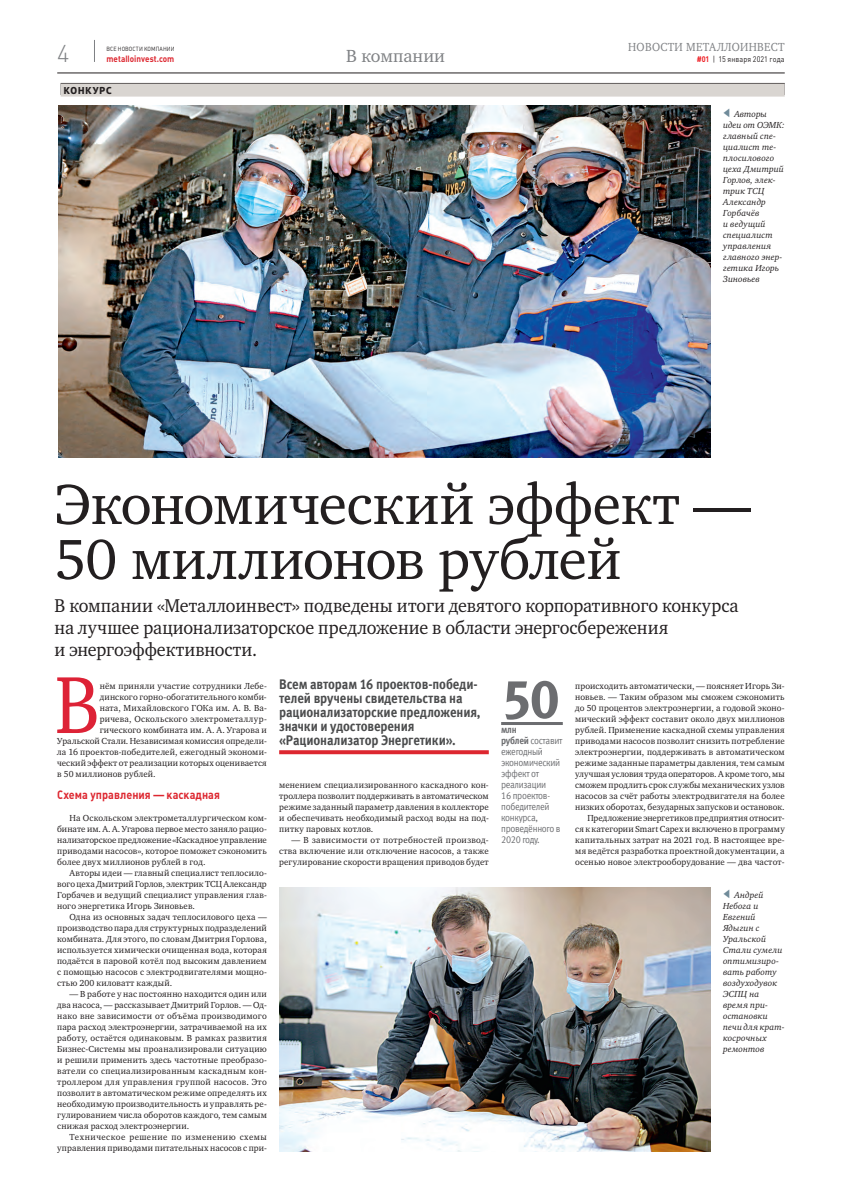
<style>
.page{position:relative;width:842px;height:1191px;background:#fff}
.page>*{position:absolute;margin:0;border:0;box-sizing:border-box;transform-origin:0 0}
.t1{font:82.9px "Charter C";color:#dd2236;scale:.9 1}
.t2{font:58px/55px "Charter C";letter-spacing:-.01em;color:#231f20}
.t3{font:700 55px "Meta Offc Pro";color:#6c6d70}
.t4{font:300 24px "Plumb";color:#808285}
.t5{font:21px "Modern Pictograms";color:#708b9a;scale:.67 1}
.t6{font:19px/22px "Charter C";color:#231f20;scale:.95 1}
.t7{font:18px "Charter C";color:#808285}
.t8{font:700 14px/14px "Meta Offc Pro";letter-spacing:-.01em;color:#4b4c4d;scale:.9 1}
.t9{font:700 12px "Plumb";color:#dd2730;scale:.9 1}
.t10{font:12px "Charter C";letter-spacing:.03em;color:#808285;scale:.92 1}
.t11{font:10px/11px "Meta Offc Pro Norm";letter-spacing:-.03em;color:#6c6d70;scale:.9 1}
.t12{font:800 10px "PT Sans Pro";letter-spacing:.09em;color:#231f20}
.t13{font:700 10px "Meta Offc Pro";color:#6c6d70;scale:.9 1}
.t14{font:9px/11px "Charter C";letter-spacing:.015em;color:#231f20;text-align:justify}
.t15{font:italic 9px/11px "Charter C";letter-spacing:.01em;color:#231f20}
.t16{font:700 9px "Plumb";color:#dd2730;scale:.9 1}
.t17{font:8px "Plumb";letter-spacing:.015em;color:#231f20;scale:.9 1}
.t18{font:6px "Plumb";letter-spacing:.01em;color:#231f20;scale:.9 1}
.s1{font-weight:700;color:#ee1d23}
.s2{font-family:"Meta Offc Pro";font-weight:700}
</style>
<div class="page">
<hr style="left:57px;top:73px;width:728px;height:1px;background:#231f20">
<svg style="left:94px;top:40px;width:1px;height:22px"></svg>
<div style="left:61px;top:83px;width:724px;height:12px;background:#6b6766"></div>
<div style="left:61px;top:84px;width:724px;height:13px;background:#d9d5d1"></div>
<img style="left:58px;top:106px;width:653px;height:352px">
<img style="left:279px;top:887px;width:432px;height:264px">
<hr style="left:501px;top:722px;width:62px;height:3px;background:#6c6d70">
<svg style="left:279px;top:750px;width:210px;height:4px"></svg>
<h3 class="t10" style="left:628px;top:40px;width:172px">НОВОСТИ МЕТАЛЛОИНВЕСТ</h3>
<h3 class="t4" style="left:57px;top:40px;width:14px">4</h3>
<p class="t17" style="left:697px;top:55px;width:99px"><span class="s1">#01</span> | 15 января 2021 года</p>
<p class="t18" style="left:107px;top:45px;width:77px">ВСЕ НОВОСТИ КОМПАНИИ</p>
<p class="t16" style="left:107px;top:54px;width:77px">metalloinvest.com</p>
<h3 class="t7" style="left:346px;top:46px;width:100px">В компании</h3>
<p class="t12" style="left:64px;top:85px;width:49px">КОНКУРС</p>
<h3 class="t5" style="left:723px;top:101px;width:13px">&lt;</h3>
<p class="t15" style="left:723px;top:109px;width:63px;text-indent:11px">Авторы идеи от ОЭМК: главный спе&shy;циалист те&shy;плосилового цеха Дмитрий<br>Горлов, элек&shy;трик ТСЦ<br>Александр<br>Горбачёв<br>и ведущий специалист управления главного энер&shy;гетика Игорь<br>Зиновьев</p>
<h2 class="t2" style="left:54px;top:477px;width:698px">Экономический эффект —<br>50 миллионов рублей</h2>
<h3 class="t6" style="left:54px;top:595px;width:722px">В компании «Металлоинвест» подведены итоги девятого корпоративного конкурса на лучшее рационализаторское предложение в области энергосбережения<br>и энергоэффективности.</h3>
<h1 class="t1" style="left:55px;top:659px;width:52px">В</h1>
<p class="t14" style="left:100px;top:681px;width:169px">нём приняли участие сотрудники Лебе-</p>
<p class="t14" style="left:100px;top:692px;width:168px">динского горно-обогатительного комби-</p>
<p class="t14" style="left:100px;top:703px;width:169px">ната, Михайловского ГОКа им. А. В. Ва-</p>
<p class="t14" style="left:100px;top:714px;width:169px">ричева, Оскольского электрометаллур-</p>
<p class="t14" style="left:100px;top:725px;width:169px">гического комбината им. А. А. Угарова и</p>
<p class="t14" style="left:57px;top:736px;width:211px">Уральской Стали. Независимая комиссия определи-</p>
<p class="t14" style="left:57px;top:747px;width:211px">ла 16 проектов-победителей, ежегодный экономи-</p>
<p class="t14" style="left:57px;top:758px;width:211px">ческий эффект от реализации которых оценивается</p>
<p class="t14" style="left:57px;top:769px;width:100px">в 50 миллионов рублей.</p>
<h3 class="t9" style="left:57px;top:788px;width:182px">Схема управления — каскадная</h3>
<p class="t14" style="left:57px;top:813px;width:211px;text-indent:12px">На Оскольском электрометаллургическом ком&shy;бинате им. А. А. Угарова первое место заняло рацио&shy;нализаторское предложение «Каскадное управление приводами насосов», которое поможет сэкономить более двух миллионов рублей в год.</p>
<p class="t14" style="left:57px;top:868px;width:211px;text-indent:12px">Авторы идеи — главный специалист теплосило&shy;вого цеха Дмитрий Горлов, электрик ТСЦ Александр Горбачев и ведущий специалист управления глав&shy;ного энергетика Игорь Зиновьев.</p>
<p class="t14" style="left:57px;top:912px;width:211px;text-indent:12px">Одна из основных задач теплосилового цеха — производство пара для структурных подразделений комбината. Для этого, по словам Дмитрия Горлова, используется химически очищенная вода, которая подаётся в паровой котёл под высоким давлением с помощью насосов с электродвигателями мощно&shy;стью 200 киловатт каждый.</p>
<p class="t14" style="left:57px;top:989px;width:211px;text-indent:12px">— В работе у нас постоянно находится один или два насоса, — рассказывает Дмитрий Горлов. — Од&shy;нако вне зависимости от объёма производимого пара расход электроэнергии, затрачиваемой на их работу, остаётся одинаковым. В рамках развития Бизнес-Системы мы проанализировали ситуацию и решили применить здесь частотные преобразо&shy;ватели со специализированным каскадным кон&shy;троллером для управления группой насосов. Это позволит в автоматическом режиме определять их необходимую производительность и управлять ре&shy;гулированием числа оборотов каждого, тем самым снижая расход электроэнергии.</p>
<p class="t14" style="left:57px;top:1132px;width:211px;text-align:right">Техническое решение по изменению схемы управления приводами питательных насосов с при-</p>
<h3 class="t8" style="left:279px;top:676px;width:225px">Всем авторам 16 проектов-победи&shy;телей вручены свидетельства на рационализаторские предложения, значки и удостоверения «Рационализатор Энергетики».</h3>
<p class="t14" style="left:279px;top:780px;width:211px">менением специализированного каскадного кон&shy;троллера позволит поддерживать в автоматическом режиме заданный параметр давления в коллекторе и обеспечивать необходимый расход воды на под&shy;питку паровых котлов.</p>
<p class="t14" style="left:279px;top:835px;width:211px;text-indent:12px">— В зависимости от потребностей производ&shy;ства включение или отключение насосов, а также регулирование скорости вращения приводов будет</p>
<h3 class="t3" style="left:501px;top:655px;width:61px">50</h3>
<p class="t13" style="left:501px;top:722px;width:19px">млн</p>
<p class="t11" style="left:501px;top:735px;width:70px"><span class="s2">рублей</span> составит ежегодный экономический эффект от реализации<br>16 проектов&shy;победителей конкурса, проведённого в<br>2020 году.</p>
<p class="t14" style="left:575px;top:681px;width:211px;text-align:right">происходить автоматически, — поясняет Игорь Зи&shy;новьев. — Таким образом мы сможем сэкономить до 50 процентов электроэнергии, а годовой эконо&shy;мический эффект составит около двух миллионов рублей. Применение каскадной схемы управления приводами насосов позволит снизить потребление электроэнергии, поддерживать в автоматическом режиме заданные параметры давления, тем самым улучшая условия труда операторов. А кроме того, мы сможем продлить срок службы механических узлов насосов за счёт работы электродвигателя на более низких оборотах, безударных запусков и остановок.<br>Предложение энергетиков предприятия относит-<br>ся к категории Smart Capex и включено в программу капитальных затрат на 2021 год. В настоящее вре&shy;мя ведётся разработка проектной документации, а осенью новое электрооборудование — два частот-</p>
<h3 class="t5" style="left:723px;top:882px;width:13px">&lt;</h3>
<p class="t15" style="left:723px;top:890px;width:63px;text-indent:11px">Андрей<br>Небога и<br>Евгений<br>Ядыгин с<br>Уральской<br>Стали сумели оптимизиро&shy;вать работу воздуходувок<br>ЭСПЦ на время при&shy;остановки печи для крат&shy;косрочных ремонтов</p>
</div>
